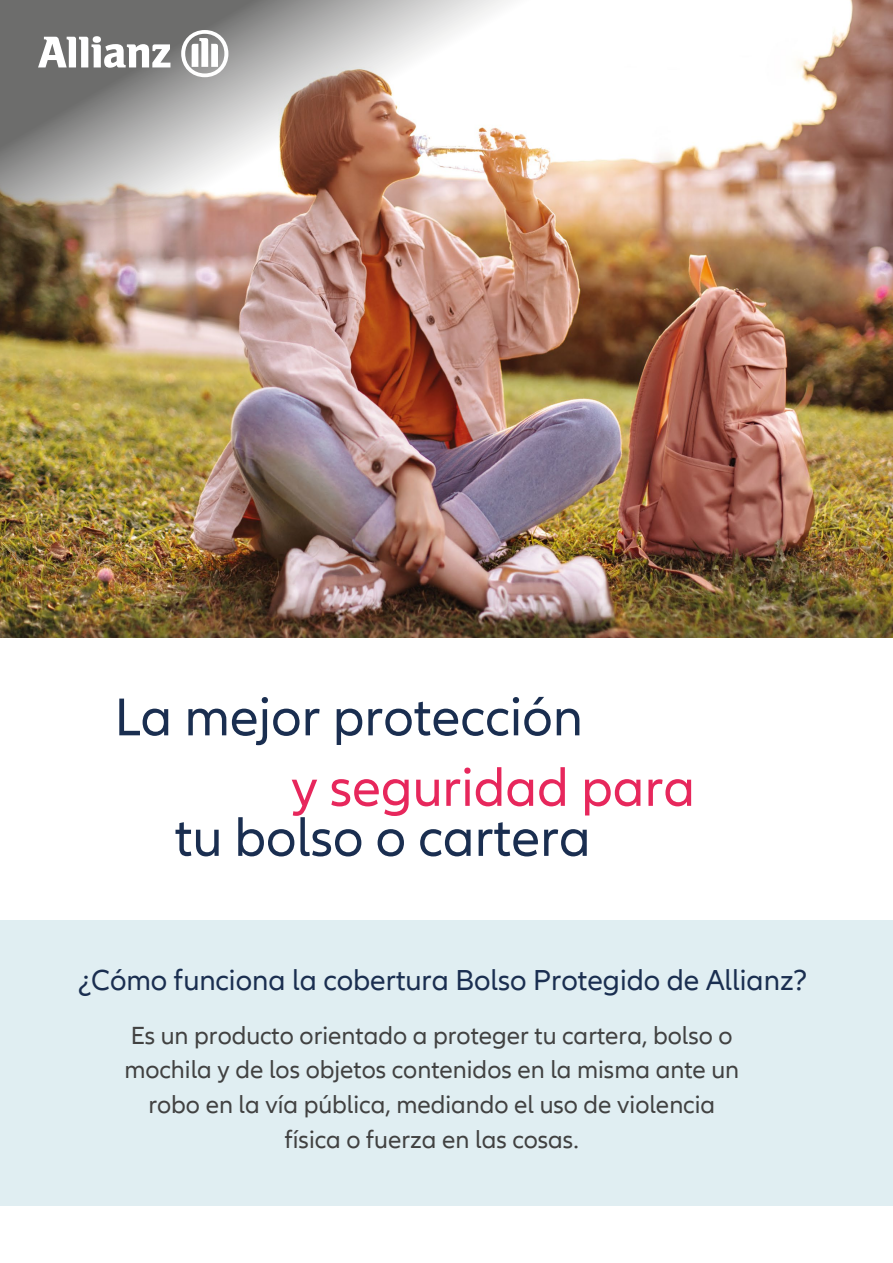
<style>
.page{position:relative;width:893px;height:1263px;background:#fff}
.page>*{position:absolute;margin:0;border:0;box-sizing:border-box;transform-origin:0 0}
.t1{font:55.05px/120.4px "Allianz Neo";color:#1a2e50;text-align:right}
.t2{font:55.05px "Allianz Neo";color:#e7275c}
.t3{font:29.7px "Allianz Neo";color:#1a2e50}
.t4{font:25.5px/34.8px "Allianz Neo";color:#414141;text-align:center}
</style>
<div class="page">
<img style="left:1px;top:0;width:892px;height:637px">
<svg style="left:38px;top:36px;width:132px;height:32px"></svg>
<svg style="left:181px;top:30px;width:47px;height:47px"></svg>
<div style="left:0;top:920px;width:893px;height:285px;background:#e0eef2"></div>
<h1 class="t1" style="left:115px;top:658px;width:478px">La mejor protección tu bolso o cartera</h1>
<h1 class="t2" style="left:291px;top:756px;width:405px">y seguridad para</h1>
<p class="t3" style="left:78px;top:963px;width:731px">¿Cómo funciona la cobertura Bolso Protegido de Allianz?</p>
<p class="t4" style="left:124px;top:1018px;width:616px">Es un producto orientado a proteger tu cartera, bolso o mochila y de los objetos contenidos en la misma ante un robo en la vía pública, mediando el uso de violencia física o fuerza en las cosas.</p>
</div>
